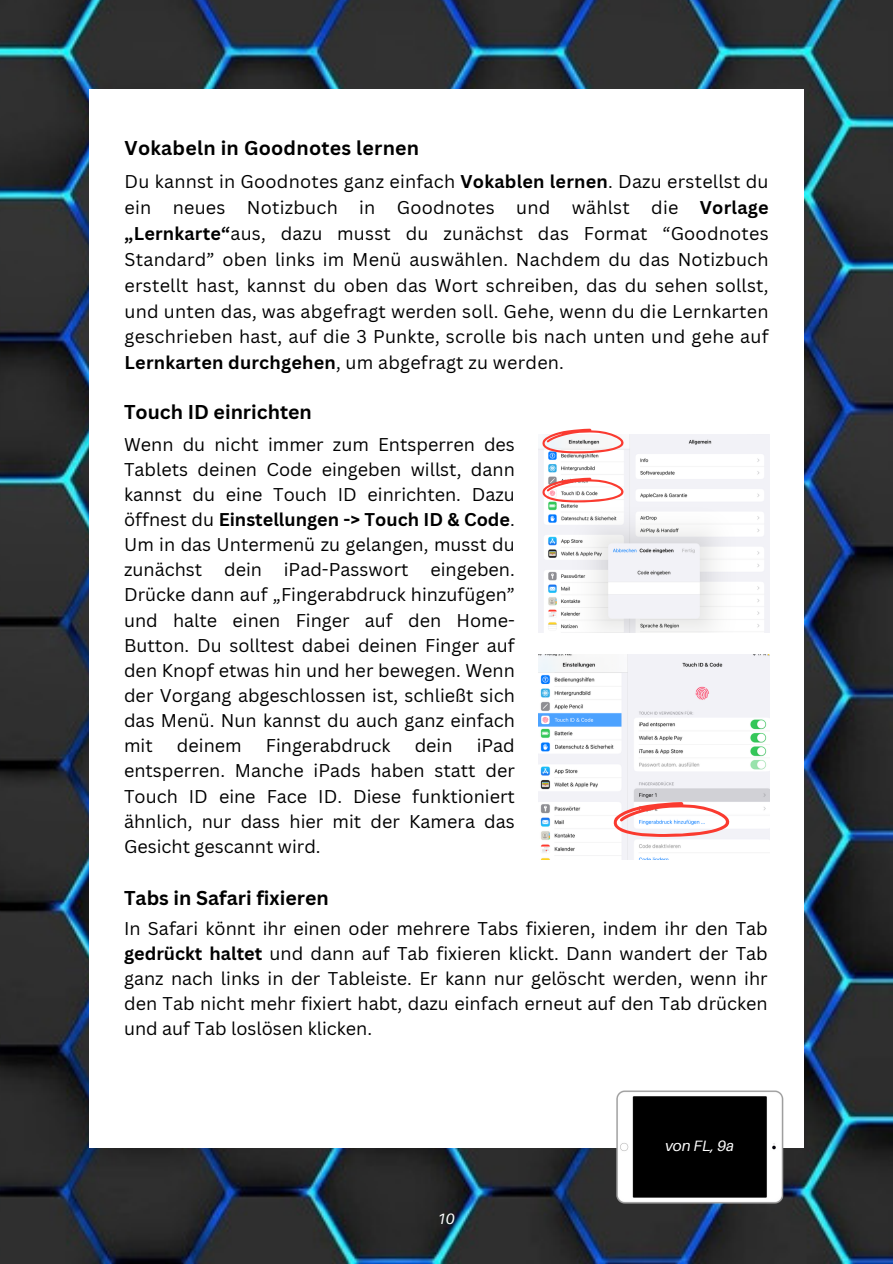
<style>
.page{position:relative;width:893px;height:1264px;background:#fff}
.page>*{position:absolute;margin:0;border:0;box-sizing:border-box;transform-origin:0 0}
.t1{font:700 19.5px "Canva Sans";color:#000}
.t2{font:18px/25.2px "Canva Sans";color:#000;text-align:justify}
.t3{font:italic 15px "Aileron";color:#fff}
.s1{font-weight:700}
</style>
<div class="page">
<img style="left:0;top:0;width:892px;height:1263px">
<div style="left:89px;top:89px;width:715px;height:1058px;background:#fff"></div>
<img style="left:616px;top:1090px;width:167px;height:113px">
<img style="left:538px;top:434px;width:231px;height:198px">
<img style="left:538px;top:654px;width:231px;height:205px">
<svg style="left:542px;top:428px;width:82px;height:25px"></svg>
<svg style="left:542px;top:477px;width:82px;height:25px"></svg>
<svg style="left:613px;top:802px;width:117px;height:35px"></svg>
<p class="t1" style="left:125px;top:135px;width:296px">Vokabeln in Goodnotes lernen</p>
<p class="t2" style="left:125px;top:168px;width:645px;line-height:26px">Du kannst in Goodnotes ganz einfach <span class="s1">Vokablen lernen</span>. Dazu erstellst du ein neues Notizbuch in Goodnotes und wählst die <span class="s1">Vorlage „Lernkarte“</span>aus, dazu musst du zunächst das Format “Goodnotes Standard” oben links im Menü auswählen. Nachdem du das Notizbuch erstellt hast, kannst du oben das Wort schreiben, das du sehen sollst, und unten das, was abgefragt werden soll. Gehe, wenn du die Lernkarten geschrieben hast, auf die 3 Punkte, scrolle bis nach unten und gehe auf <span class="s1">Lernkarten durchgehen</span>, um abgefragt zu werden.</p>
<p class="t1" style="left:124px;top:398px;width:189px">Touch ID einrichten</p>
<p class="t2" style="left:124px;top:431px;width:392px">Wenn du nicht immer zum Entsperren des Tablets deinen Code eingeben willst, dann kannst du eine Touch ID einrichten. Dazu öffnest du <span class="s1">Einstellungen -&gt; Touch ID &amp; Code</span>.<br>Um in das Untermenü zu gelangen, musst du zunächst dein iPad-Passwort eingeben.<br>Drücke dann auf „Fingerabdruck hinzufügen” und halte einen Finger auf den Home-Button. Du solltest dabei deinen Finger auf den Knopf etwas hin und her bewegen. Wenn der Vorgang abgeschlossen ist, schließt sich das Menü. Nun kannst du auch ganz einfach mit</p>
<p class="t2" style="left:124px;top:732px;width:392px;text-indent:352px">iPad entsperren. Manche iPads haben statt der Touch ID eine Face ID. Diese funktioniert ähnlich, nur dass hier mit der Kamera das Gesicht gescannt wird.</p>
<h1 class="t1" style="left:124px;top:884px;width:206px">Tabs in Safari fixieren</h1>
<h2 class="t2" style="left:124px;top:915px;width:645px">In Safari könnt ihr einen oder mehrere Tabs fixieren, indem ihr den Tab <span class="s1">gedrückt haltet</span> und dann auf Tab fixieren klickt. Dann wandert der Tab ganz nach links in der Tableiste. Er kann nur gelöscht werden, wenn ihr den Tab nicht mehr fixiert habt, dazu einfach erneut auf den Tab drücken und auf Tab loslösen klicken.</h2>
<p class="t2" style="left:177px;top:732px;width:66px">deinem</p>
<p class="t2" style="left:266px;top:732px;width:126px">Fingerabdruck</p>
<p class="t2" style="left:414px;top:732px;width:39px">dein</p>
<p class="t3" style="left:437px;top:1209px;width:19px">10</p>
<h2 class="t3" style="left:665px;top:1136px;width:70px">von FL, 9a</h2>
</div>
